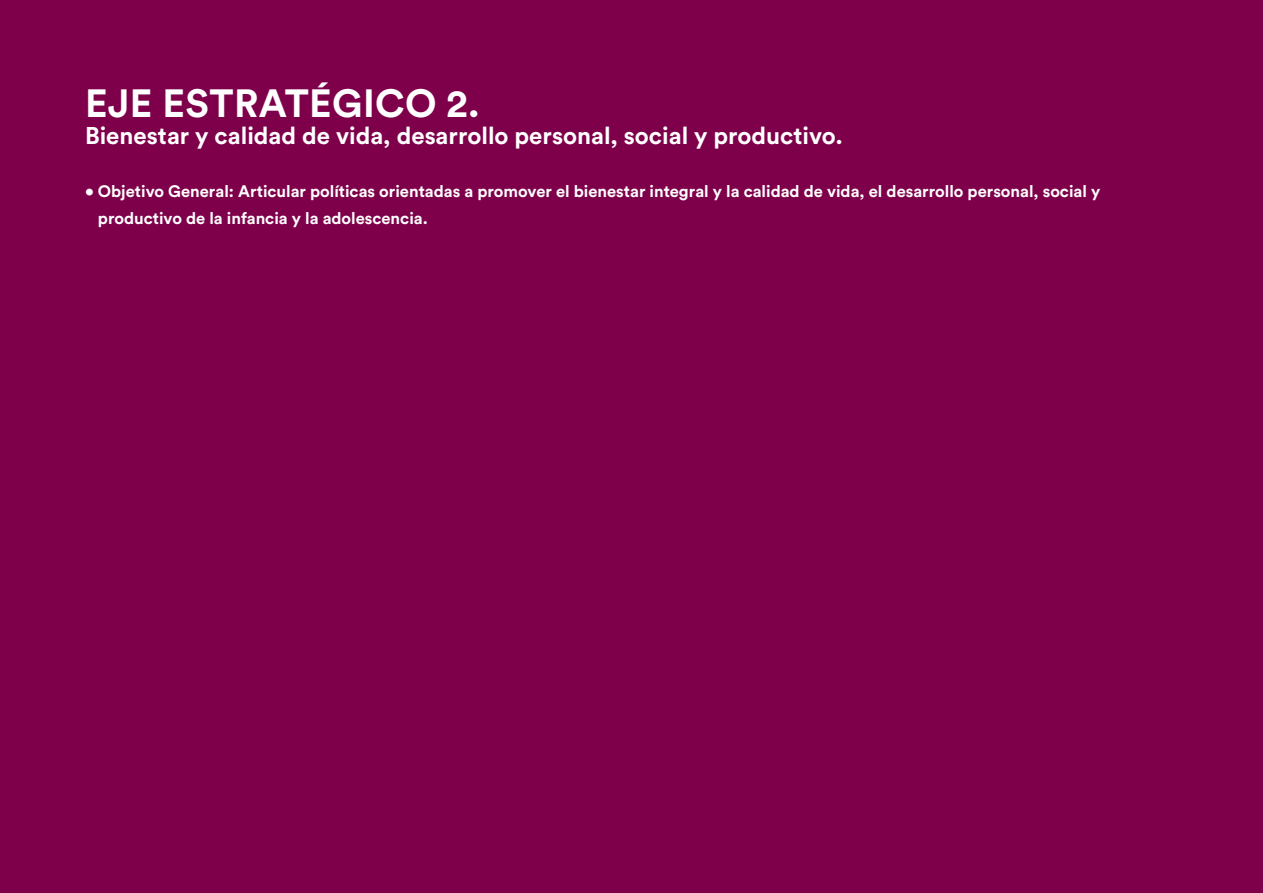
<style>
.page{position:relative;width:1263px;height:893px;background:#7e004b}
.page>*{position:absolute;margin:0;border:0;box-sizing:border-box;transform-origin:0 0}
.t1{font:700 39px "Circular Std";letter-spacing:.01em;color:#fff}
.t2{font:700 24px "Circular Std";color:#fff}
.t3{font:700 16.5px/27px "Circular Std";color:#fff}
</style>
<div class="page">
<h1 class="t1" style="left:85px;top:78px;width:396px">EJE ESTRATÉG ICO 2.</h1>
<h2 class="t2" style="left:85px;top:120px;width:759px">Bienestar y calidad de vida, desarrollo personal, social y productivo.</h2>
<p class="t3" style="left:98px;top:178px;width:1004px;text-indent:-13px">• Objetivo General: Articular políticas orientadas a promover el bienestar integral y la calidad de vida, el desarrollo personal, social y productivo de la infancia y la adolescencia.</p>
</div>
